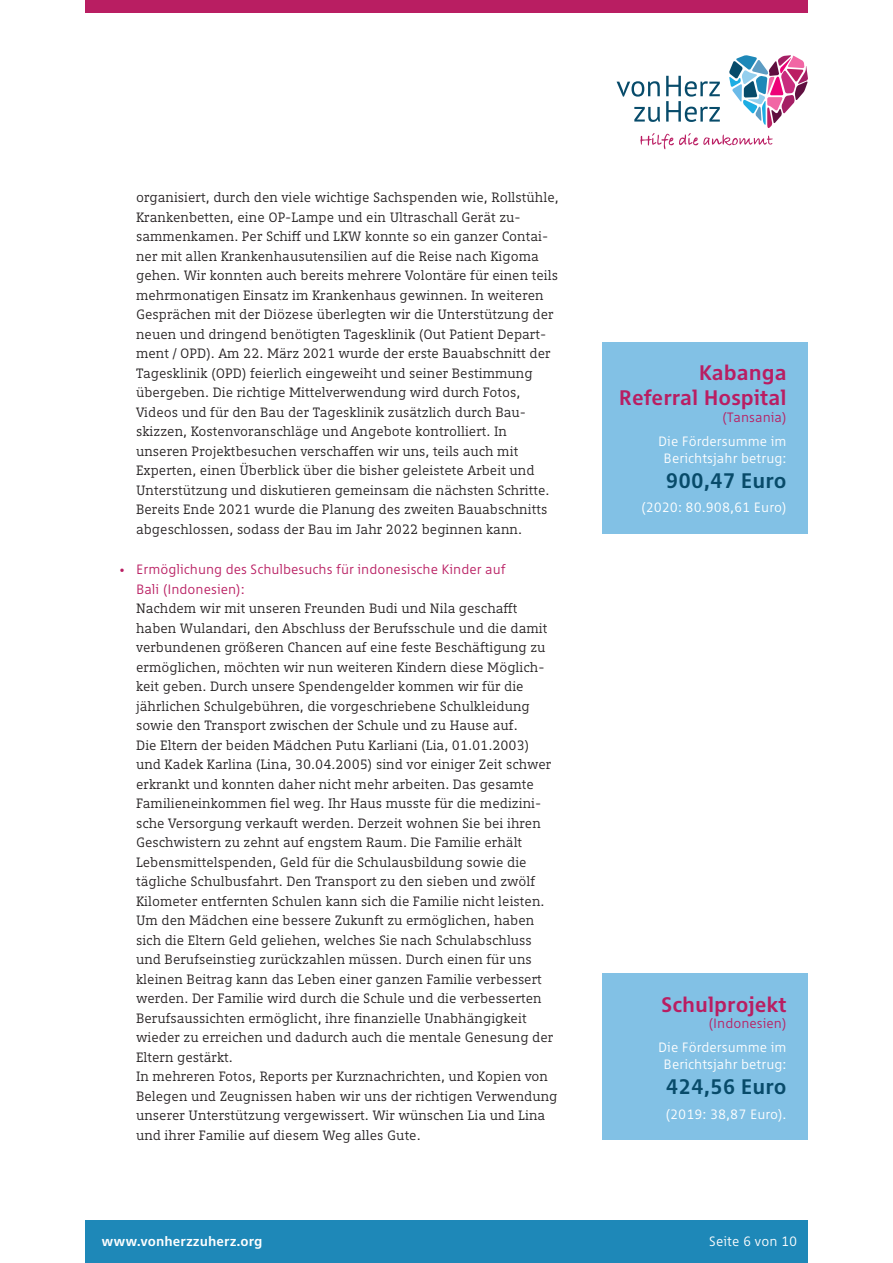
<style>
.page{position:relative;width:893px;height:1263px;background:#fff}
.page>*{position:absolute;margin:0;border:0;box-sizing:border-box;transform-origin:0 0}
.t1{font:700 21px/25.2px "Dico Sans";color:#b91e62;text-align:right}
.t2{font:700 21px "Dico Sans";color:#084b6a}
.t3{font:13.5px/19.5px "Dico Slab";color:#231f20}
.t4{font:13.5px/16.2px "Dico Sans";color:#fff;text-align:center}
.t5{font:13.5px/19.5px "Dico Sans";color:#b91e62}
.t6{font:700 13.5px "Dico Sans";color:#fff}
</style>
<div class="page">
<div style="left:85px;top:0;width:723px;height:13px;background:#b91e62"></div>
<div style="left:85px;top:1220px;width:723px;height:43px;background:#1e88b8"></div>
<svg style="left:617px;top:55px;width:191px;height:94px"></svg>
<div style="left:602px;top:342px;width:206px;height:192px;background:#82c1e5"></div>
<div style="left:602px;top:973px;width:206px;height:167px;background:#82c1e5"></div>
<p class="t3" style="left:136px;top:187px;width:424px">organisiert, durch den viele wichtige Sachspenden wie, Rollstühle, Krankenbetten, eine OP-Lampe und ein Ultraschall Gerät zu&shy;sammenkamen. Per Schiff und LKW konnte so ein ganzer Contai&shy;ner mit allen Krankenhausutensilien auf die Reise nach Kigoma gehen. Wir konnten auch bereits mehrere Volontäre für einen teils mehrmonatigen Einsatz im Krankenhaus gewinnen. In weiteren Gesprächen mit der Diözese überlegten wir die Unterstützung der neuen und dringend benötigten Tagesklinik (Out Patient Depart&shy;ment / OPD). Am 22. März 2021 wurde der erste Bauabschnitt der Tagesklinik (OPD) feierlich eingeweiht und seiner Bestimmung übergeben. Die richtige Mittelverwendung wird durch Fotos, Videos und für den Bau der Tagesklinik zusätzlich durch Bau&shy;skizzen, Kostenvoranschläge und Angebote kontrolliert. In unseren Projektbesuchen verschaffen wir uns, teils auch mit Experten, einen Überblick über die bisher geleistete Arbeit und Unterstützung und diskutieren gemeinsam die nächsten Schritte.<br>Bereits Ende 2021 wurde die Planung des zweiten Bauabschnitts abgeschlossen, sodass der Bau im Jahr 2022 beginnen kann.</p>
<p class="t5" style="left:136px;top:559px;width:371px;text-indent:-17px">• Ermöglichung des Schulbesuchs für indonesische Kinder auf<br>Bali (Indonesien):</p>
<p class="t3" style="left:136px;top:598px;width:423px">Nachdem wir mit unseren Freunden Budi und Nila geschafft haben Wulandari, den Abschluss der Berufsschule und die damit verbundenen größeren Chancen auf eine feste Beschäftigung zu ermöglichen, möchten wir nun weiteren Kindern diese Möglich&shy;keit geben. Durch unsere Spendengelder kommen wir für die jährlichen Schulgebühren, die vorgeschriebene Schulkleidung sowie den Transport zwischen der Schule und zu Hause auf.<br>Die Eltern der beiden Mädchen Putu Karliani (Lia, 01.01.2003) und Kadek Karlina (Lina, 30.04.2005) sind vor einiger Zeit schwer erkrankt und konnten daher nicht mehr arbeiten. Das gesamte Familieneinkommen fiel weg. Ihr Haus musste für die medizini&shy;sche Versorgung verkauft werden. Derzeit wohnen Sie bei ihren Geschwistern zu zehnt auf engstem Raum. Die Familie erhält Lebensmittelspenden, Geld für die Schulausbildung sowie die tägliche Schulbusfahrt. Den Transport zu den sieben und zwölf Kilometer entfernten Schulen kann sich die Familie nicht leisten.<br>Um den Mädchen eine bessere Zukunft zu ermöglichen, haben sich die Eltern Geld geliehen, welches Sie nach Schulabschluss und Berufseinstieg zurückzahlen müssen. Durch einen für uns kleinen Beitrag kann das Leben einer ganzen Familie verbessert werden. Der Familie wird durch die Schule und die verbesserten Berufsaussichten ermöglicht, ihre finanzielle Unabhängigkeit wieder zu erreichen und dadurch auch die mentale Genesung der Eltern gestärkt.<br>In mehreren Fotos, Reports per Kurznachrichten, und Kopien von Belegen und Zeugnissen haben wir uns der richtigen Verwendung unserer Unterstützung vergewissert. Wir wünschen Lia und Lina und ihrer Familie auf diesem Weg alles Gute.</p>
<h1 class="t1" style="left:619px;top:359px;width:169px">Kabanga<br>Referral Hospital</h1>
<p class="t5" style="left:722px;top:407px;width:66px">(Tansania)</p>
<p class="t4" style="left:658px;top:433px;width:130px">Die Fördersumme im<br>Berichtsjahr betrug:</p>
<h1 class="t2" style="left:666px;top:466px;width:122px">900,47 Euro</h1>
<p class="t4" style="left:641px;top:499px;width:147px">(2020: 80.908,61 Euro)</p>
<h1 class="t1" style="left:661px;top:991px;width:127px">Schulprojekt</h1>
<p class="t5" style="left:709px;top:1013px;width:80px">(Indonesien)</p>
<p class="t4" style="left:658px;top:1039px;width:130px">Die Fördersumme im<br>Berichtsjahr betrug:</p>
<h1 class="t2" style="left:666px;top:1072px;width:122px">424,56 Euro</h1>
<p class="t4" style="left:665px;top:1105px;width:123px">(2019: 38,87 Euro).</p>
<p class="t6" style="left:101px;top:1232px;width:163px">www.vonherzzuherz.org</p>
<p class="t4" style="left:709px;top:1233px;width:90px">Seite 6 von 10</p>
</div>
